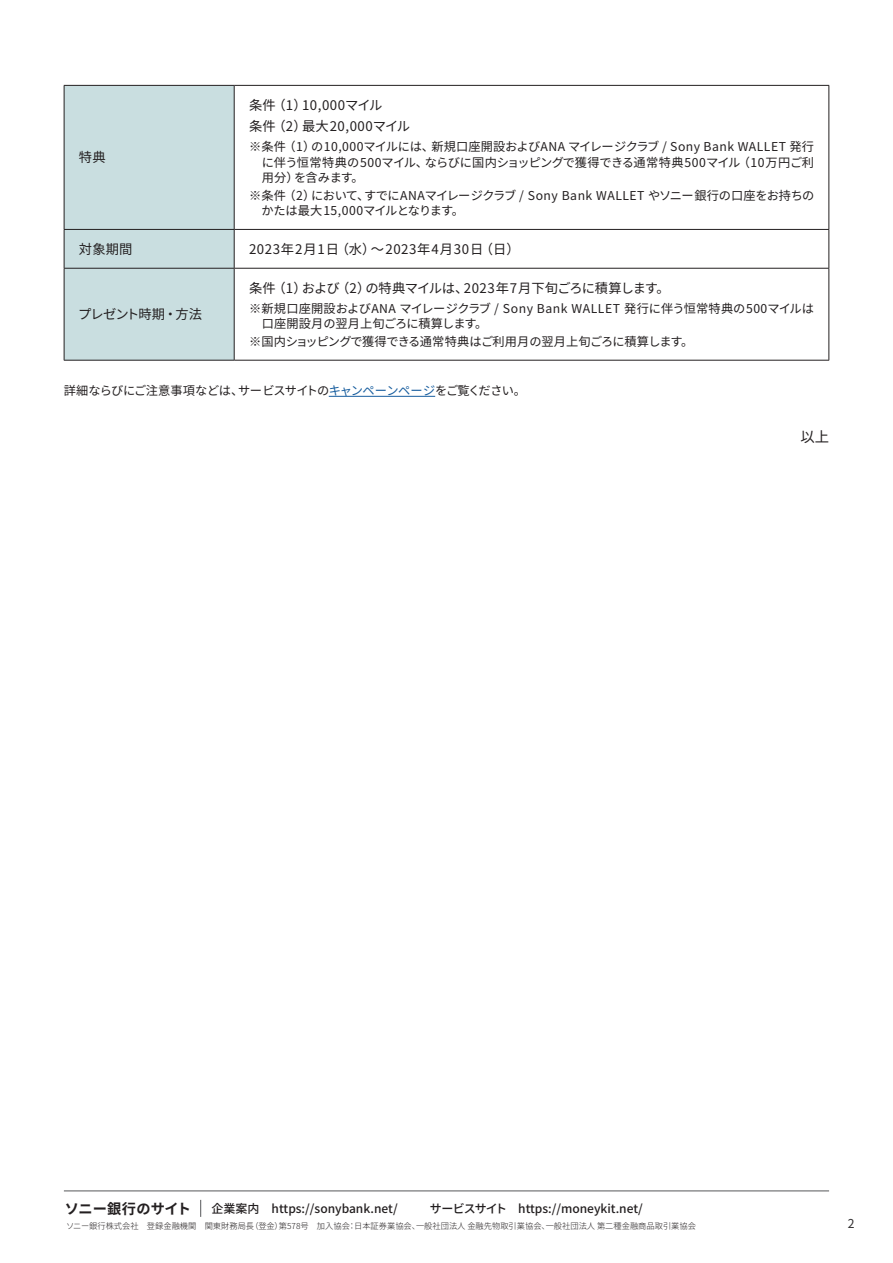
<style>
.page{position:relative;width:893px;height:1263px;background:#fff}
.page>*{position:absolute;margin:0;border:0;box-sizing:border-box;transform-origin:0 0}
.t1{font:14.4px "Noto Sans CJ Kjp";color:#231f20}
.t2{font:700 14.25px "Noto Sans CJ Kjp";letter-spacing:.005em;color:#231f20}
.t3{font:13.35px "Noto Sans CJ Kjp";letter-spacing:.01em;color:#231f20}
.t4{font:13.35px "Noto Sans CJ Kjp";letter-spacing:.06em;color:#231f20}
.t5{font:13.35px "Noto Sans CJ Kjp";letter-spacing:-.07em;color:#231f20}
.t6{font:13.35px "Noto Sans CJ Kjp";letter-spacing:-.03em;color:#231f20}
.t7{font:12.15px/15.5px "Noto Sans CJ Kjp";letter-spacing:-.005em;color:#231f20}
.t8{font:12.15px "Noto Sans CJ Kjp";letter-spacing:-.03em;color:#231f20}
.t9{font:12.15px "Noto Sans CJ Kjp";letter-spacing:.02em;color:#231f20}
.t10{font:12.15px "Noto Sans CJ Kjp";letter-spacing:-.025em;color:#231f20}
.t11{font:12.15px "Noto Sans CJ Kjp";letter-spacing:-.055em;color:#231f20}
.t12{font:12.15px "Noto Sans CJ Kjp";color:#312f30}
.t13{font:500 12px "Noto Sans CJ Kjp";color:#231f20}
.t14{font:300 8.25px "Noto Sans CJ Kjp";color:#231f20}
.s1{color:#175d9e}
</style>
<div class="page">
<div style="left:65px;top:86px;width:169px;height:274px;background:#c9dee0"></div>
<hr style="left:64px;top:86px;width:1px;height:143px;background:#231f20">
<hr style="left:234px;top:86px;width:1px;height:143px;background:#231f20">
<hr style="left:828px;top:86px;width:1px;height:143px;background:#231f20">
<hr style="left:64px;top:230px;width:1px;height:38px;background:#231f20">
<hr style="left:234px;top:230px;width:1px;height:38px;background:#231f20">
<hr style="left:828px;top:230px;width:1px;height:38px;background:#231f20">
<hr style="left:64px;top:269px;width:1px;height:91px;background:#231f20">
<hr style="left:234px;top:269px;width:1px;height:91px;background:#231f20">
<hr style="left:828px;top:269px;width:1px;height:91px;background:#231f20">
<hr style="left:64px;top:85px;width:170px;height:1px;background:#231f20">
<hr style="left:234px;top:85px;width:595px;height:1px;background:#231f20">
<hr style="left:64px;top:229px;width:170px;height:1px;background:#231f20">
<hr style="left:234px;top:229px;width:595px;height:1px;background:#231f20">
<hr style="left:64px;top:268px;width:170px;height:1px;background:#231f20">
<hr style="left:234px;top:268px;width:595px;height:1px;background:#231f20">
<hr style="left:64px;top:360px;width:170px;height:1px;background:#231f20">
<hr style="left:234px;top:360px;width:595px;height:1px;background:#231f20">
<hr style="left:329px;top:396px;width:106px;height:1px;background:#175d9e">
<hr style="left:64px;top:1191px;width:765px;height:1px;background:#57585a">
<svg style="left:200px;top:1200px;width:1px;height:17px"></svg>
<p class="t3" style="left:272px;top:97px;width:36px">（）1</p>
<p class="t3" style="left:249px;top:97px;width:28px">条件</p>
<p class="t3" style="left:302px;top:97px;width:82px">10,000マイル</p>
<p class="t3" style="left:79px;top:150px;width:28px">特典</p>
<p class="t3" style="left:79px;top:241px;width:55px">対象期間</p>
<p class="t3" style="left:272px;top:119px;width:36px">（）2</p>
<p class="t3" style="left:249px;top:119px;width:28px">条件</p>
<p class="t3" style="left:302px;top:119px;width:110px">最大20,000マイル</p>
<p class="t9" style="left:431px;top:140px;width:384px">新規口座開設およびANA マイレージクラブ / Sony Bank WALLET 発行</p>
<p class="t7" style="left:283px;top:139px;width:33px">（ ）1</p>
<p class="t7" style="left:249px;top:139px;width:38px">※条件</p>
<p class="t7" style="left:311px;top:139px;width:125px">の10,000マイルには、</p>
<p class="t7" style="left:738px;top:155px;width:78px">（10万円ご利</p>
<p class="t10" style="left:425px;top:156px;width:317px">ならびに国内ショッピングで獲得できる通常特典500マイル</p>
<p class="t7" style="left:294px;top:155px;width:135px;text-indent:-32px">に伴う恒常特典の500マイル、を含みます。</p>
<p class="t7" style="left:262px;top:170px;width:38px">用分）</p>
<p class="t7" style="left:364px;top:188px;width:451px">すでにANAマイレージクラブ / Sony Bank WALLET やソニー銀行の口座をお持ちの</p>
<p class="t7" style="left:283px;top:188px;width:33px">（ ）2</p>
<p class="t7" style="left:262px;top:188px;width:204px;text-indent:-13px">※条件<br>かたは最大15,000マイルとなります。</p>
<p class="t7" style="left:311px;top:188px;width:60px">において、</p>
<p class="t4" style="left:249px;top:241px;width:91px">2023年2月1日</p>
<p class="t4" style="left:336px;top:241px;width:149px">（水）～2023年4月30日</p>
<p class="t3" style="left:480px;top:241px;width:41px">（日(</p>
<p class="t3" style="left:272px;top:280px;width:36px">（）1</p>
<p class="t3" style="left:336px;top:280px;width:36px">（）2</p>
<p class="t3" style="left:464px;top:280px;width:207px">2023年7月下旬ごろに積算します。</p>
<p class="t6" style="left:365px;top:280px;width:105px">の特典マイルは、</p>
<p class="t3" style="left:249px;top:280px;width:28px">条件</p>
<p class="t7" style="left:262px;top:301px;width:554px;text-indent:-13px">※新規口座開設およびANA マイレージクラブ / Sony Bank WALLET 発行に伴う恒常特典の500マイルは口座開設月の翌月上旬ごろに積算します。</p>
<p class="t8" style="left:249px;top:335px;width:446px">※国内ショッピングで獲得できる通常特典はご利用月の翌月上旬ごろに積算します。</p>
<p class="t11" style="left:238px;top:383px;width:289px">サービスサイトの<span class="s1">キャンペーンページ</span>をご覧ください。</p>
<p class="t3" style="left:302px;top:280px;width:40px">および</p>
<p class="t5" style="left:78px;top:307px;width:125px">プレゼント時期・方法</p>
<p class="t7" style="left:64px;top:383px;width:181px">詳細ならびにご注意事項などは、</p>
<p class="t1" style="left:800px;top:429px;width:30px">以上</p>
<p class="t2" style="left:65px;top:1200px;width:128px">ソニー銀行のサイト</p>
<p class="t13" style="left:212px;top:1202px;width:188px">企業案内　https://sonybank.net/</p>
<p class="t13" style="left:430px;top:1202px;width:215px">サービスサイト　https://moneykit.net/</p>
<p class="t14" style="left:250px;top:1221px;width:101px">（登金第） 578号　加入協会</p>
<p class="t14" style="left:546px;top:1221px;width:152px">一般社団法人第二種金融商品取引業協会</p>
<p class="t14" style="left:66px;top:1221px;width:190px">ソニー銀行株式会社　登録金融機関　関東財務局長</p>
<p class="t14" style="left:354px;top:1221px;width:67px">日本証券業協会、</p>
<p class="t14" style="left:416px;top:1221px;width:135px">一般社団法人金融先物取引業協会、</p>
<p class="t14" style="left:348px;top:1221px;width:10px">：</p>
<p class="t12" style="left:848px;top:1217px;width:8px">2</p>
</div>
